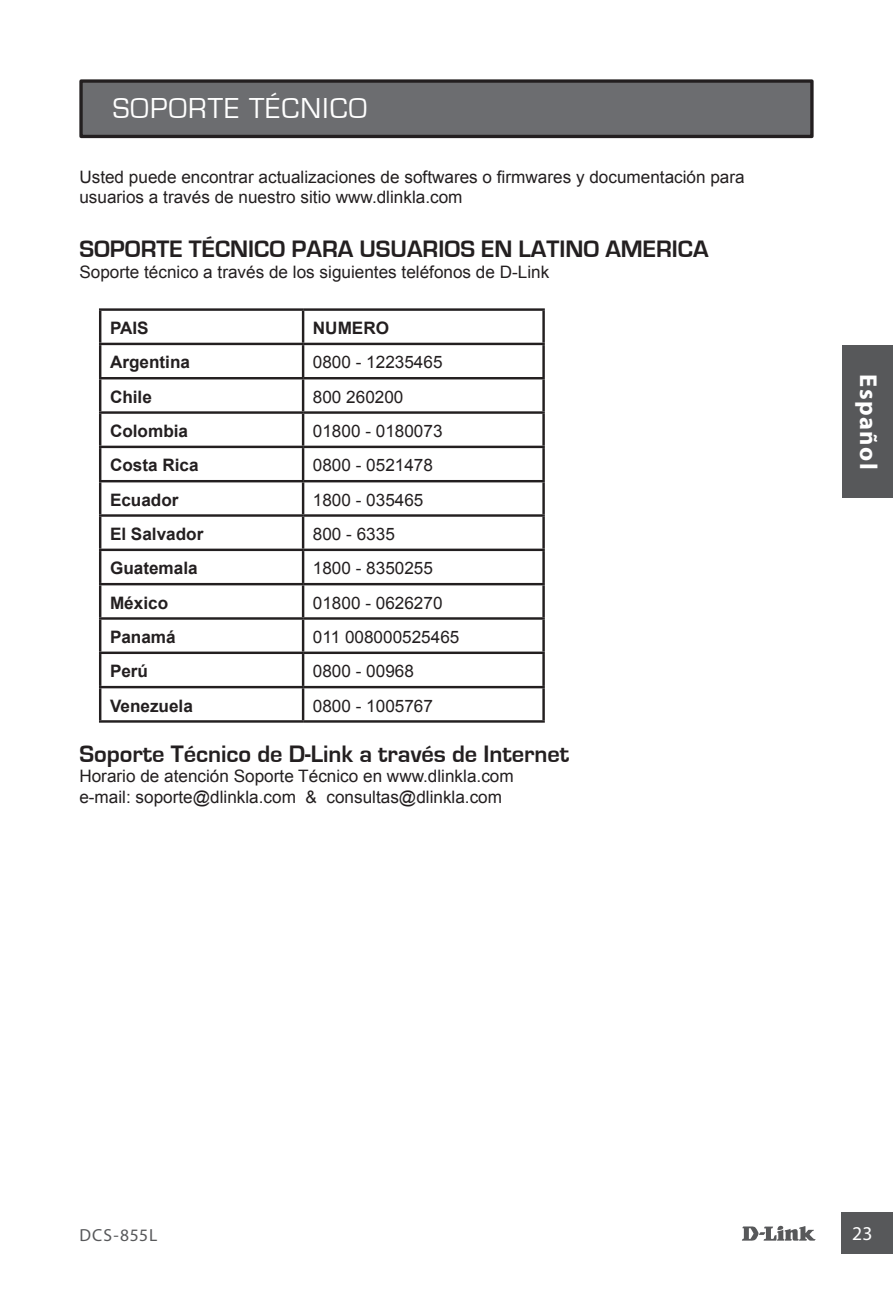
<style>
.page{position:relative;width:893px;height:1290px;background:#fff}
.page>*{position:absolute;margin:0;border:0;box-sizing:border-box;transform-origin:0 0}
.t1{font:29.75px "Eurostile";letter-spacing:.04em;color:#fff}
.t2{font:700 24.5px "Eurostile";color:#231f20}
.t3{font:700 24.5px "Myriad Pro";letter-spacing:.06em;color:#fff}
.t4{font:19.6px "Myriad Pro";color:#fff}
.t5{font:17.5px "Myriad Pro";letter-spacing:.045em;color:#57585a}
.t6{font:17.15px/20.7px "Arial";color:#231f20}
.t7{font:700 17.15px "Arial";color:#231f20}
</style>
<div class="page">
<svg style="left:742px;top:1225px;width:74px;height:16px"></svg>
<div style="left:841px;top:1212px;width:52px;height:42px;background:#57585a"></div>
<div style="left:842px;top:346px;width:51px;height:152px;background:#57585a"></div>
<div style="left:81px;top:81px;width:731px;height:55px;background:#6c6d70"></div>
<div style="left:79px;top:79px;width:735px;height:59px;border:3px solid #231f20"></div>
<hr style="left:99px;top:308px;width:204px;height:3px;background:#231f20">
<hr style="left:99px;top:311px;width:2px;height:32px;background:#231f20">
<hr style="left:303px;top:308px;width:242px;height:3px;background:#231f20">
<hr style="left:302px;top:311px;width:2px;height:32px;background:#231f20">
<hr style="left:542px;top:311px;width:3px;height:32px;background:#231f20">
<hr style="left:99px;top:343px;width:204px;height:2px;background:#231f20">
<hr style="left:99px;top:345px;width:2px;height:32px;background:#231f20">
<hr style="left:303px;top:343px;width:242px;height:2px;background:#231f20">
<hr style="left:302px;top:345px;width:2px;height:32px;background:#231f20">
<hr style="left:542px;top:345px;width:3px;height:32px;background:#231f20">
<hr style="left:99px;top:377px;width:204px;height:2px;background:#231f20">
<hr style="left:99px;top:379px;width:2px;height:32px;background:#231f20">
<hr style="left:303px;top:377px;width:242px;height:2px;background:#231f20">
<hr style="left:302px;top:379px;width:2px;height:32px;background:#231f20">
<hr style="left:542px;top:379px;width:3px;height:32px;background:#231f20">
<hr style="left:99px;top:411px;width:204px;height:3px;background:#231f20">
<hr style="left:99px;top:414px;width:2px;height:32px;background:#231f20">
<hr style="left:303px;top:411px;width:242px;height:3px;background:#231f20">
<hr style="left:302px;top:414px;width:2px;height:32px;background:#231f20">
<hr style="left:542px;top:414px;width:3px;height:32px;background:#231f20">
<hr style="left:99px;top:446px;width:204px;height:2px;background:#231f20">
<hr style="left:99px;top:448px;width:2px;height:32px;background:#231f20">
<hr style="left:303px;top:446px;width:242px;height:2px;background:#231f20">
<hr style="left:302px;top:448px;width:2px;height:32px;background:#231f20">
<hr style="left:542px;top:448px;width:3px;height:32px;background:#231f20">
<hr style="left:99px;top:480px;width:204px;height:2px;background:#231f20">
<hr style="left:99px;top:482px;width:2px;height:32px;background:#231f20">
<hr style="left:303px;top:480px;width:242px;height:2px;background:#231f20">
<hr style="left:302px;top:482px;width:2px;height:32px;background:#231f20">
<hr style="left:542px;top:482px;width:3px;height:32px;background:#231f20">
<hr style="left:99px;top:514px;width:204px;height:3px;background:#231f20">
<hr style="left:99px;top:517px;width:2px;height:32px;background:#231f20">
<hr style="left:303px;top:514px;width:242px;height:3px;background:#231f20">
<hr style="left:302px;top:517px;width:2px;height:32px;background:#231f20">
<hr style="left:542px;top:517px;width:3px;height:32px;background:#231f20">
<hr style="left:99px;top:549px;width:204px;height:2px;background:#231f20">
<hr style="left:99px;top:551px;width:2px;height:32px;background:#231f20">
<hr style="left:303px;top:549px;width:242px;height:2px;background:#231f20">
<hr style="left:302px;top:551px;width:2px;height:32px;background:#231f20">
<hr style="left:542px;top:551px;width:3px;height:32px;background:#231f20">
<hr style="left:99px;top:583px;width:204px;height:2px;background:#231f20">
<hr style="left:99px;top:585px;width:2px;height:32px;background:#231f20">
<hr style="left:303px;top:583px;width:242px;height:2px;background:#231f20">
<hr style="left:302px;top:585px;width:2px;height:32px;background:#231f20">
<hr style="left:542px;top:585px;width:3px;height:32px;background:#231f20">
<hr style="left:99px;top:617px;width:204px;height:3px;background:#231f20">
<hr style="left:99px;top:620px;width:2px;height:31px;background:#231f20">
<hr style="left:303px;top:617px;width:242px;height:3px;background:#231f20">
<hr style="left:302px;top:620px;width:2px;height:31px;background:#231f20">
<hr style="left:542px;top:620px;width:3px;height:31px;background:#231f20">
<hr style="left:99px;top:651px;width:204px;height:3px;background:#231f20">
<hr style="left:99px;top:654px;width:2px;height:32px;background:#231f20">
<hr style="left:303px;top:651px;width:242px;height:3px;background:#231f20">
<hr style="left:302px;top:654px;width:2px;height:32px;background:#231f20">
<hr style="left:542px;top:654px;width:3px;height:32px;background:#231f20">
<hr style="left:99px;top:686px;width:204px;height:2px;background:#231f20">
<hr style="left:99px;top:688px;width:2px;height:32px;background:#231f20">
<hr style="left:303px;top:686px;width:242px;height:2px;background:#231f20">
<hr style="left:302px;top:688px;width:2px;height:32px;background:#231f20">
<hr style="left:542px;top:688px;width:3px;height:32px;background:#231f20">
<hr style="left:99px;top:720px;width:204px;height:3px;background:#231f20">
<hr style="left:303px;top:720px;width:242px;height:3px;background:#231f20">
<h1 class="t1" style="left:113px;top:93px;width:256px">SOPORTE TÉCNICO</h1>
<p class="t6" style="left:79px;top:167px;width:667px">Usted puede encontrar actualizaciones de softwares o firmwares y documentación para usuarios a través de nuestro sitio www.dlinkla.com</p>
<h2 class="t2" style="left:79px;top:236px;width:631px">SOPORTE TÉCNICO PARA USUARIOS EN LATINO AMERICA</h2>
<p class="t6" style="left:79px;top:262px;width:471px">Soporte técnico a través de los siguientes teléfonos de D-Link</p>
<p class="t7" style="left:110px;top:317px;width:40px">PAIS</p>
<p class="t7" style="left:313px;top:317px;width:78px">NUMERO</p>
<p class="t7" style="left:110px;top:351px;width:82px">Argentina</p>
<p class="t6" style="left:313px;top:352px;width:131px">0800 - 12235465</p>
<p class="t7" style="left:110px;top:385px;width:43px">Chile</p>
<p class="t6" style="left:313px;top:387px;width:92px">800 260200</p>
<p class="t7" style="left:110px;top:420px;width:80px">Colombia</p>
<p class="t6" style="left:313px;top:421px;width:131px">01800 - 0180073</p>
<p class="t7" style="left:110px;top:454px;width:90px">Costa Rica</p>
<p class="t6" style="left:313px;top:455px;width:122px">0800 - 0521478</p>
<p class="t7" style="left:110px;top:488px;width:70px">Ecuador</p>
<p class="t6" style="left:313px;top:489px;width:112px">1800 - 035465</p>
<p class="t7" style="left:110px;top:523px;width:95px">El Salvador</p>
<p class="t6" style="left:313px;top:524px;width:83px">800 - 6335</p>
<p class="t7" style="left:110px;top:557px;width:89px">Guatemala</p>
<p class="t6" style="left:313px;top:558px;width:122px">1800 - 8350255</p>
<p class="t7" style="left:110px;top:591px;width:60px">México</p>
<p class="t6" style="left:313px;top:592px;width:131px">01800 - 0626270</p>
<p class="t7" style="left:110px;top:626px;width:67px">Panamá</p>
<p class="t6" style="left:313px;top:627px;width:148px">011 008000525465</p>
<p class="t7" style="left:110px;top:660px;width:40px">Perú</p>
<p class="t6" style="left:313px;top:661px;width:103px">0800 - 00968</p>
<p class="t7" style="left:110px;top:694px;width:84px">Venezuela</p>
<p class="t6" style="left:313px;top:695px;width:122px">0800 - 1005767</p>
<h2 class="t2" style="left:79px;top:740px;width:491px">Soporte Técnico de D-Link a través de Internet</h2>
<p class="t6" style="left:79px;top:766px;width:436px">Horario de atención Soporte Técnico en www.dlinkla.com e-mail: soporte@dlinkla.com &amp; consultas@dlinkla.com</p>
<h2 class="t3" style="left:884px;top:374px;width:97px;rotate:90deg">Español</h2>
<p class="t5" style="left:79px;top:1224px;width:79px">DCS-855L</p>
<p class="t4" style="left:852px;top:1221px;width:22px">23</p>
</div>
